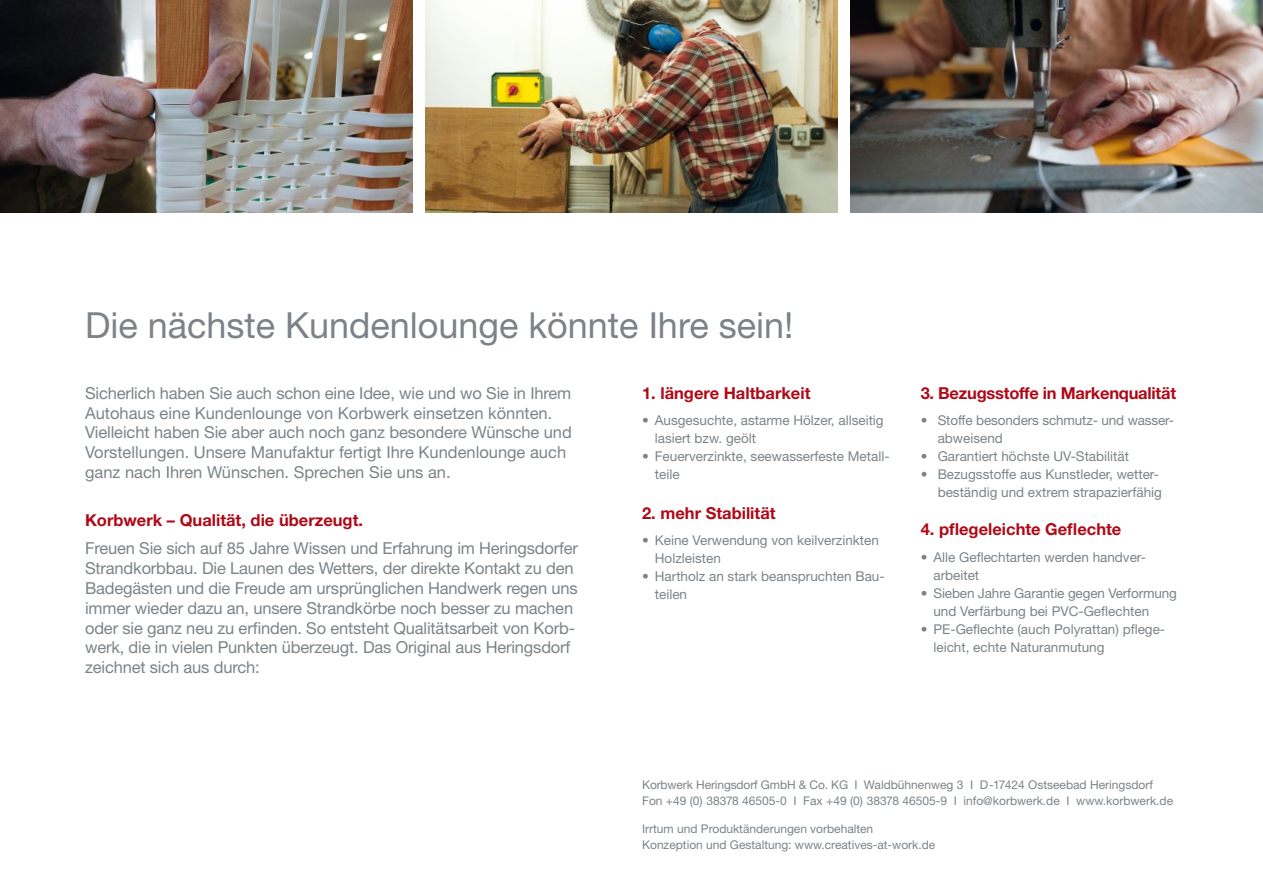
<style>
.page{position:relative;width:1263px;height:893px;background:#fff}
.page>*{position:absolute;margin:0;border:0;box-sizing:border-box;transform-origin:0 0}
.t1{font:36px "Helvetica Neue LT Pro";color:#7c8388}
.t2{font:16.5px/19.8px "Helvetica Neue LT Pro";letter-spacing:-.01em;color:#7c8388}
.t3{font:700 16.5px "Helvetica Neue LT Pro";color:#af0917}
.t4{font:13.5px/18px "Helvetica Neue LT Pro";color:#7c8388}
.t5{font:12px/16.5px "Helvetica Neue LT Pro";color:#7c8388}
</style>
<div class="page">
<img style="left:425px;top:0;width:413px;height:213px">
<img style="left:850px;top:0;width:413px;height:213px">
<img style="left:0;top:0;width:412px;height:213px">
<h1 class="t1" style="left:85px;top:304px;width:710px">Die nächste Kundenlounge könnte Ihre sein!</h1>
<p class="t2" style="left:85px;top:383px;width:488px">Sicherlich haben Sie auch schon eine Idee, wie und wo Sie in Ihrem Autohaus eine Kundenlounge von Korbwerk einsetzen könnten.<br>Vielleicht haben Sie aber auch noch ganz besondere Wünsche und Vorstellungen. Unsere Manufaktur fertigt Ihre Kundenlounge auch ganz nach Ihren Wünschen. Sprechen Sie uns an.</p>
<p class="t3" style="left:85px;top:510px;width:280px">Korbwerk – Qualität, die überzeugt.</p>
<p class="t2" style="left:85px;top:538px;width:494px">Freuen Sie sich auf 85 Jahre Wissen und Erfahrung im Heringsdorfer Strandkorbbau. Die Launen des Wetters, der direkte Kontakt zu den Badegästen und die Freude am ursprünglichen Handwerk regen uns immer wieder dazu an, unsere Strandkörbe noch besser zu machen oder sie ganz neu zu erfinden. So entsteht Qualitätsarbeit von Korb&shy;werk, die in vielen Punkten überzeugt. Das Original aus Heringsdorf zeichnet sich aus durch:</p>
<p class="t3" style="left:642px;top:383px;width:170px">1. längere Haltbarkeit</p>
<p class="t4" style="left:655px;top:411px;width:230px;text-indent:-13px">• Ausgesuchte, astarme Hölzer, allseitig lasiert bzw. geölt</p>
<p class="t4" style="left:655px;top:447px;width:236px;text-indent:-13px">• Feuerverzinkte, seewasserfeste Metall&shy;teile</p>
<p class="t3" style="left:642px;top:503px;width:135px">2. mehr Stabilität</p>
<p class="t4" style="left:655px;top:531px;width:226px;text-indent:-13px">• Keine Verwendung von keilverzinkten<br>Holzleisten</p>
<p class="t4" style="left:655px;top:567px;width:231px;text-indent:-13px">• Hartholz an stark beanspruchten Bau&shy;teilen</p>
<p class="t3" style="left:921px;top:383px;width:257px">3. Bezugsstoffe in Markenqualität</p>
<p class="t4" style="left:938px;top:411px;width:238px;text-indent:-17px">• Stoffe besonders schmutz- und wasser&shy;abweisend</p>
<p class="t4" style="left:921px;top:447px;width:210px">• Garantiert höchste UV-Stabilität</p>
<p class="t4" style="left:921px;top:465px;width:243px;text-align:right">• Bezugsstoffe aus Kunstleder, wetter&shy;beständig und extrem strapazierfähig</p>
<p class="t3" style="left:921px;top:519px;width:202px">4. pflegeleichte Geflechte</p>
<p class="t4" style="left:933px;top:548px;width:214px;text-indent:-13px">• Alle Geflechtarten werden handver&shy;arbeitet</p>
<p class="t4" style="left:933px;top:584px;width:245px;text-indent:-13px">• Sieben Jahre Garantie gegen Verformung und Verfärbung bei PVC-Geflechten</p>
<p class="t4" style="left:933px;top:620px;width:233px;text-indent:-13px">• PE-Geflechte (auch Polyrattan) pflege&shy;leicht, echte Naturanmutung</p>
<p class="t5" style="left:642px;top:776px;width:532px">Korbwerk Heringsdorf GmbH &amp; Co. KG I Waldbühnenweg 3 I D-17424 Ostseebad Heringsdorf<br>Fon +49 (0) 38378 46505-0 I Fax +49 (0) 38378 46505-9 I info@korbwerk.de I www.korbwerk.de</p>
<p class="t5" style="left:642px;top:820px;width:295px">Irrtum und Produktänderungen vorbehalten<br>Konzeption und Gestaltung: www.creatives-at-work.de</p>
</div>
